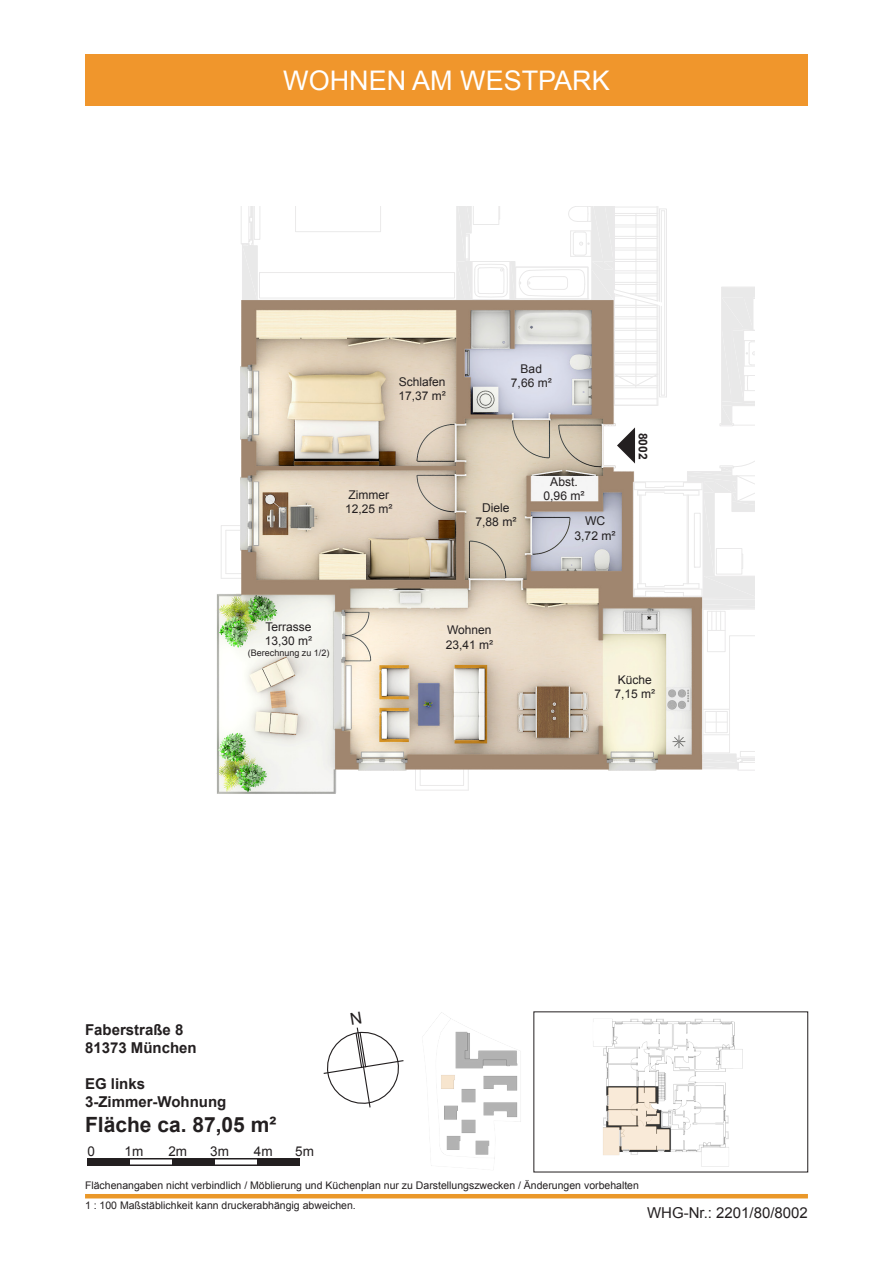
<style>
.page{position:relative;width:893px;height:1263px;background:#fff}
.page>*{position:absolute;margin:0;border:0;box-sizing:border-box;transform-origin:0 0}
.t1{font:27px "Arial";color:#fff}
.t2{font:700 21px "Arial";color:#231f20}
.t3{font:700 15px "Arial";color:#231f20}
.t4{font:15px "Arial";color:#231f20}
.t5{font:13.5px "Arial";color:#231f20}
.t6{font:12.15px "Arial";color:#231f20}
.t7{font:12px "Arial";color:#231f20}
.t8{font:700 12px "Arial";color:#231f20}
.t9{font:10.5px "Arial";color:#231f20}
.t10{font:9px "Arial";color:#231f20}
</style>
<div class="page">
<div style="left:87px;top:1158px;width:43px;height:8px;background:#231f20"></div>
<hr style="left:87px;top:1158px;width:213px;height:1px;background:#231f20">
<hr style="left:87px;top:1164px;width:213px;height:2px;background:#231f20">
<div style="left:172px;top:1158px;width:43px;height:8px;background:#231f20"></div>
<div style="left:257px;top:1158px;width:43px;height:8px;background:#231f20"></div>
<hr style="left:85px;top:1194px;width:723px;height:4px;background:#ea9829">
<div style="left:85px;top:55px;width:723px;height:51px;background:#f0962c"></div>
<img style="left:534px;top:1012px;width:274px;height:160px">
<img style="left:423px;top:1012px;width:98px;height:154px">
<svg style="left:218px;top:206px;width:537px;height:587px"></svg>
<svg style="left:323px;top:1027px;width:81px;height:81px"></svg>
<h1 class="t1" style="left:283px;top:63px;width:328px">WOHNEN AM WESTPARK</h1>
<p class="t7" style="left:399px;top:374px;width:48px">Schlafen</p>
<p class="t7" style="left:398px;top:388px;width:49px">17,37 m²</p>
<p class="t7" style="left:349px;top:486px;width:42px">Zimmer</p>
<p class="t7" style="left:345px;top:501px;width:49px">12,25 m²</p>
<p class="t7" style="left:521px;top:361px;width:23px">Bad</p>
<p class="t7" style="left:511px;top:375px;width:42px">7,66 m²</p>
<p class="t6" style="left:482px;top:500px;width:29px">Diele</p>
<p class="t6" style="left:475px;top:514px;width:43px">7,88 m²</p>
<p class="t6" style="left:550px;top:473px;width:29px">Abst.</p>
<p class="t6" style="left:543px;top:488px;width:43px">0,96 m²</p>
<p class="t6" style="left:585px;top:513px;width:22px">WC</p>
<p class="t6" style="left:574px;top:527px;width:43px">3,72 m²</p>
<p class="t8" style="left:651px;top:433px;width:28px;rotate:90deg">8002</p>
<p class="t7" style="left:266px;top:619px;width:48px">Terrasse</p>
<p class="t7" style="left:265px;top:633px;width:49px">13,30 m²</p>
<p class="t10" style="left:248px;top:647px;width:83px">(Berechnung zu 1/2)</p>
<p class="t7" style="left:447px;top:622px;width:46px">Wohnen</p>
<p class="t7" style="left:446px;top:637px;width:49px">23,41 m²</p>
<p class="t7" style="left:618px;top:672px;width:36px">Küche</p>
<p class="t7" style="left:614px;top:686px;width:42px">7,15 m²</p>
<p class="t3" style="left:85px;top:1019px;width:100px">Faberstraße 8</p>
<p class="t3" style="left:85px;top:1037px;width:113px">81373 München</p>
<p class="t3" style="left:85px;top:1073px;width:62px">EG links</p>
<p class="t3" style="left:85px;top:1091px;width:143px">3-Zimmer-Wohnung</p>
<p class="t2" style="left:85px;top:1110px;width:193px">Fläche ca. 87,05 m²</p>
<p class="t5" style="left:87px;top:1142px;width:9px">0</p>
<p class="t5" style="left:125px;top:1142px;width:20px">1m</p>
<p class="t5" style="left:168px;top:1142px;width:20px">2m</p>
<p class="t5" style="left:210px;top:1142px;width:20px">3m</p>
<p class="t5" style="left:254px;top:1142px;width:20px">4m</p>
<p class="t5" style="left:295px;top:1142px;width:20px">5m</p>
<p class="t9" style="left:85px;top:1179px;width:555px">Flächenangaben nicht verbindlich / Möblierung und Küchenplan nur zu Darstellungszwecken / Änderungen vorbehalten</p>
<p class="t9" style="left:85px;top:1198px;width:272px">1 : 100 Maßstäblichkeit kann druckerabhängig abweichen.</p>
<p class="t4" style="left:647px;top:1203px;width:162px">WHG-Nr.: 2201/80/8002</p>
</div>
